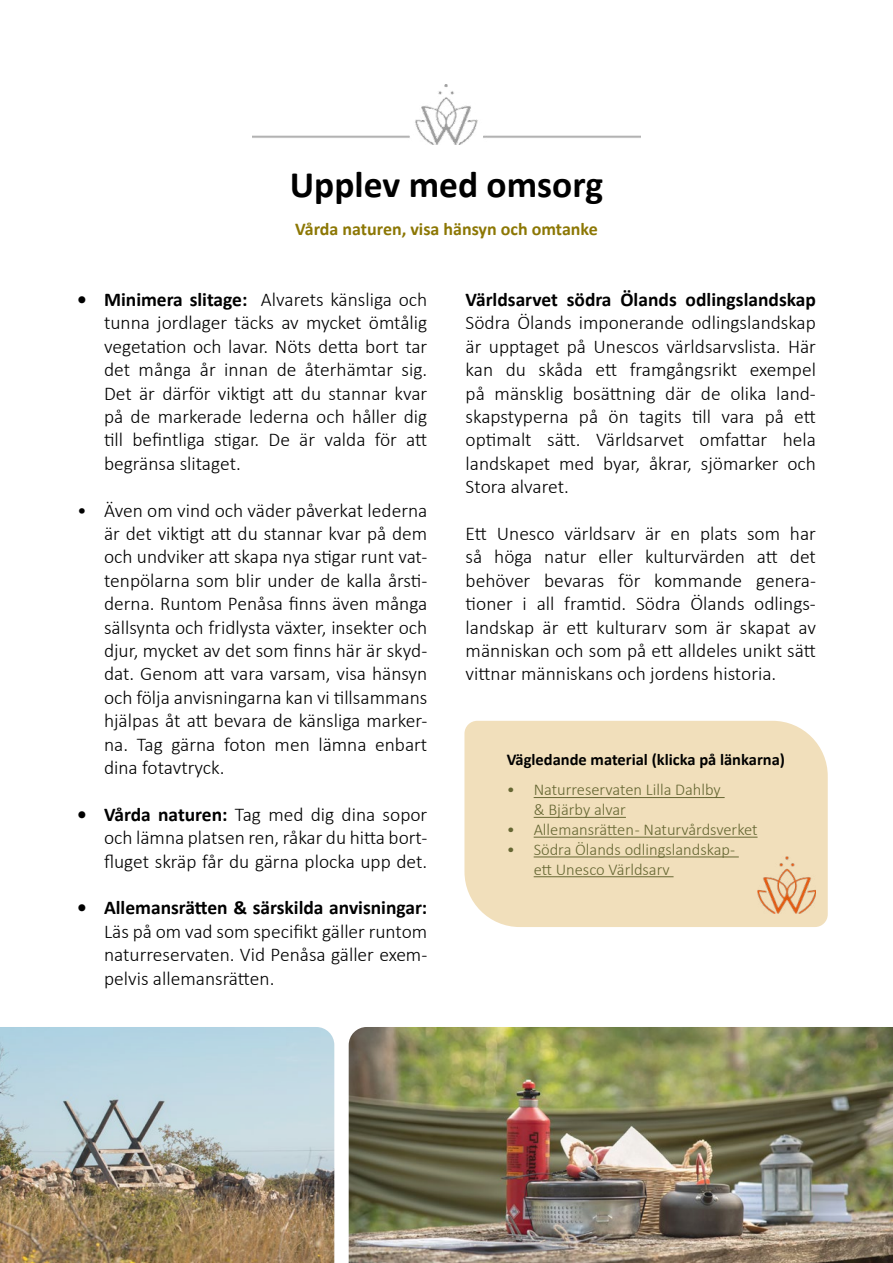
<style>
.page{position:relative;width:893px;height:1263px;background:#fff}
.page>*{position:absolute;margin:0;border:0;box-sizing:border-box;transform-origin:0 0}
.t1{font:700 37.5px "Calibri";color:#000}
.t2{font:300 19.5px/23.4px "Calibri";color:#000;text-align:justify}
.t3{font:700 19.5px "Calibri";color:#000}
.t4{font:700 18px "Calibri";color:#8c7704}
.t5{font:300 16.5px/19.8px "Calibri";color:#666733}
.t6{font:700 16.5px "Calibri";color:#000}
.s1{font-weight:700}
</style>
<div class="page">
<img style="left:0;top:1027px;width:334px;height:236px">
<img style="left:349px;top:1027px;width:544px;height:236px">
<div style="left:464px;top:721px;width:364px;height:206px;background:#f1dfbb"></div>
<hr style="left:534px;top:797px;width:191px;height:1px;background:#666733">
<hr style="left:534px;top:817px;width:92px;height:1px;background:#666733">
<hr style="left:534px;top:837px;width:223px;height:1px;background:#666733">
<hr style="left:534px;top:856px;width:205px;height:1px;background:#666733">
<hr style="left:534px;top:876px;width:140px;height:1px;background:#666733">
<img style="left:758px;top:857px;width:58px;height:57px">
<img style="left:252px;top:84px;width:389px;height:61px">
<h1 class="t1" style="left:290px;top:158px;width:315px">Upplev med omsorg</h1>
<p class="t4" style="left:295px;top:216px;width:304px">Vårda naturen, visa hänsyn och omtanke</p>
<p class="t2" style="left:104px;top:288px;width:325px;text-indent:-27px"><span class="s1">• Minimera slitage:</span> Alvarets känsliga och tunna jordlager täcks av mycket ömtålig vegetation och lavar. Nöts detta bort tar det många år innan de återhämtar sig.<br>Det är därför viktigt att du stannar kvar på de markerade lederna och håller dig till befintliga stigar. De är valda för att begränsa slitaget.</p>
<p class="t2" style="left:104px;top:498px;width:325px;text-indent:-27px">• Även om vind och väder påverkat lederna är det viktigt att du stannar kvar på dem och undviker att skapa nya stigar runt vat&shy;tenpölarna som blir under de kalla årsti&shy;derna. Runtom Penåsa finns även många sällsynta och fridlysta växter, insekter och djur, mycket av det som finns här är skyd&shy;dat. Genom att vara varsam, visa hänsyn och följa anvisningarna kan vi tillsammans hjälpas åt att bevara de känsliga marker&shy;na. Tag gärna foton men lämna enbart dina fotavtryck.</p>
<p class="t2" style="left:104px;top:802px;width:325px;text-indent:-27px"><span class="s1">• Vårda naturen:</span> Tag med dig dina sopor och lämna platsen ren, råkar du hitta bort&shy;fluget skräp får du gärna plocka upp det.</p>
<p class="t3" style="left:77px;top:894px;width:352px">• Allemansrätten &amp; särskilda anvisningar:</p>
<p class="t2" style="left:104px;top:919px;width:325px">Läs på om vad som specifikt gäller runtom naturreservaten. Vid Penåsa gäller exem&shy;pelvis allemansrätten.</p>
<p class="t3" style="left:466px;top:286px;width:352px">Världsarvet södra Ölands odlingslandskap</p>
<p class="t2" style="left:466px;top:311px;width:352px">Södra Ölands imponerande odlingslandskap är upptaget på Unescos världsarvslista. Här kan du skåda ett framgångsrikt exempel på mänsklig bosättning där de olika land&shy;skapstyperna på ön tagits till vara på ett optimalt sätt. Världsarvet omfattar hela landskapet med byar, åkrar, sjömarker och Stora alvaret.</p>
<p class="t2" style="left:466px;top:522px;width:352px">Ett Unesco världsarv är en plats som har så höga natur eller kulturvärden att det behöver bevaras för kommande genera&shy;tioner i all framtid. Södra Ölands odlings&shy;landskap är ett kulturarv som är skapat av människan och som på ett alldeles unikt sätt vittnar människans och jordens historia.</p>
<p class="t6" style="left:507px;top:748px;width:280px">Vägledande material (klicka på länkarna)</p>
<p class="t5" style="left:534px;top:780px;width:189px;text-indent:-27px">• Naturreservaten Lilla Dahlby &amp; Bjärby alvar</p>
<p class="t5" style="left:507px;top:819px;width:252px">• Allemansrätten - Naturvårdsverket</p>
<p class="t5" style="left:534px;top:839px;width:203px;text-indent:-27px">• Södra Ölands odlingslandskap&shy;ett Unesco Världsarv</p>
</div>
